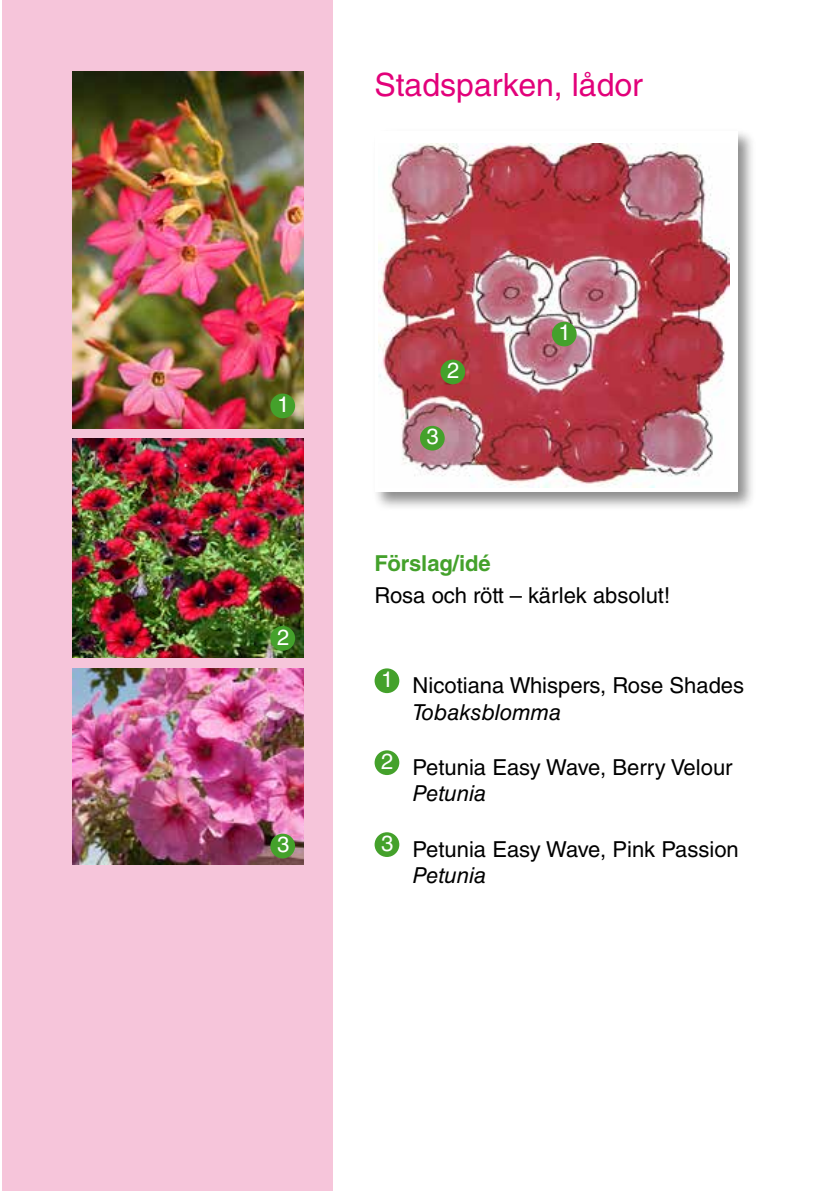
<style>
.page{position:relative;width:840px;height:1191px;background:#fff}
.page>*{position:absolute;margin:0;border:0;box-sizing:border-box;transform-origin:0 0}
.t1{font:32px "Helvetica LT Std";color:#e2007a}
.t2{font:22px/26.4px "Helvetica LT Std";color:#000}
.t3{font:700 22px "Helvetica LT Std";color:#44a12b}
.t4{font:22px "Helvetica LT Std";color:#fff}
.s1{font-style:italic}
</style>
<div class="page">
<div style="left:371px;top:128px;width:385px;height:383px;background:#000;opacity:.45"></div>
<div style="left:374px;top:131px;width:363px;height:361px;background:#fff"></div>
<img style="left:378px;top:143px;width:351px;height:345px">
<div style="left:3px;top:0;width:330px;height:1191px;background:#f6c5da"></div>
<div style="left:374px;top:668px;width:25px;height:25px;background:#44a12b;border-radius:50%"></div>
<div style="left:374px;top:750px;width:25px;height:25px;background:#44a12b;border-radius:50%"></div>
<div style="left:374px;top:832px;width:25px;height:25px;background:#44a12b;border-radius:50%"></div>
<div style="left:551px;top:322px;width:25px;height:24px;background:#44a12b;border-radius:50%"></div>
<div style="left:440px;top:359px;width:25px;height:25px;background:#44a12b;border-radius:50%"></div>
<div style="left:420px;top:426px;width:24px;height:24px;background:#44a12b;border-radius:50%"></div>
<img style="left:72px;top:668px;width:231px;height:196px">
<img style="left:72px;top:438px;width:231px;height:219px">
<img style="left:72px;top:71px;width:231px;height:357px">
<div style="left:270px;top:393px;width:25px;height:25px;background:#44a12b;border-radius:50%"></div>
<div style="left:270px;top:626px;width:25px;height:24px;background:#44a12b;border-radius:50%"></div>
<div style="left:270px;top:833px;width:25px;height:25px;background:#44a12b;border-radius:50%"></div>
<h1 class="t1" style="left:374px;top:66px;width:270px">Stadsparken, lådor</h1>
<p class="t4" style="left:277px;top:392px;width:14px">1</p>
<p class="t4" style="left:277px;top:624px;width:14px">2</p>
<p class="t4" style="left:277px;top:832px;width:14px">3</p>
<p class="t4" style="left:447px;top:358px;width:14px">2</p>
<p class="t4" style="left:426px;top:424px;width:14px">3</p>
<p class="t4" style="left:558px;top:320px;width:14px">1</p>
<p class="t3" style="left:374px;top:550px;width:118px">Förslag/idé</p>
<p class="t2" style="left:374px;top:582px;width:297px">Rosa och rött – kärlek absolut!</p>
<p class="t2" style="left:412px;top:672px;width:333px;text-indent:-31px"><sup>1</sup> Nicotiana Whispers, Rose Shades<br><span class="s1">Tobaksblomma</span></p>
<p class="t2" style="left:412px;top:754px;width:321px;text-indent:-31px"><sup>2</sup> Petunia Easy Wave, Berry Velour<br><span class="s1">Petunia</span></p>
<p class="t2" style="left:412px;top:836px;width:327px;text-indent:-31px"><sup>3</sup> Petunia Easy Wave, Pink Passion<br><span class="s1">Petunia</span></p>
</div>
